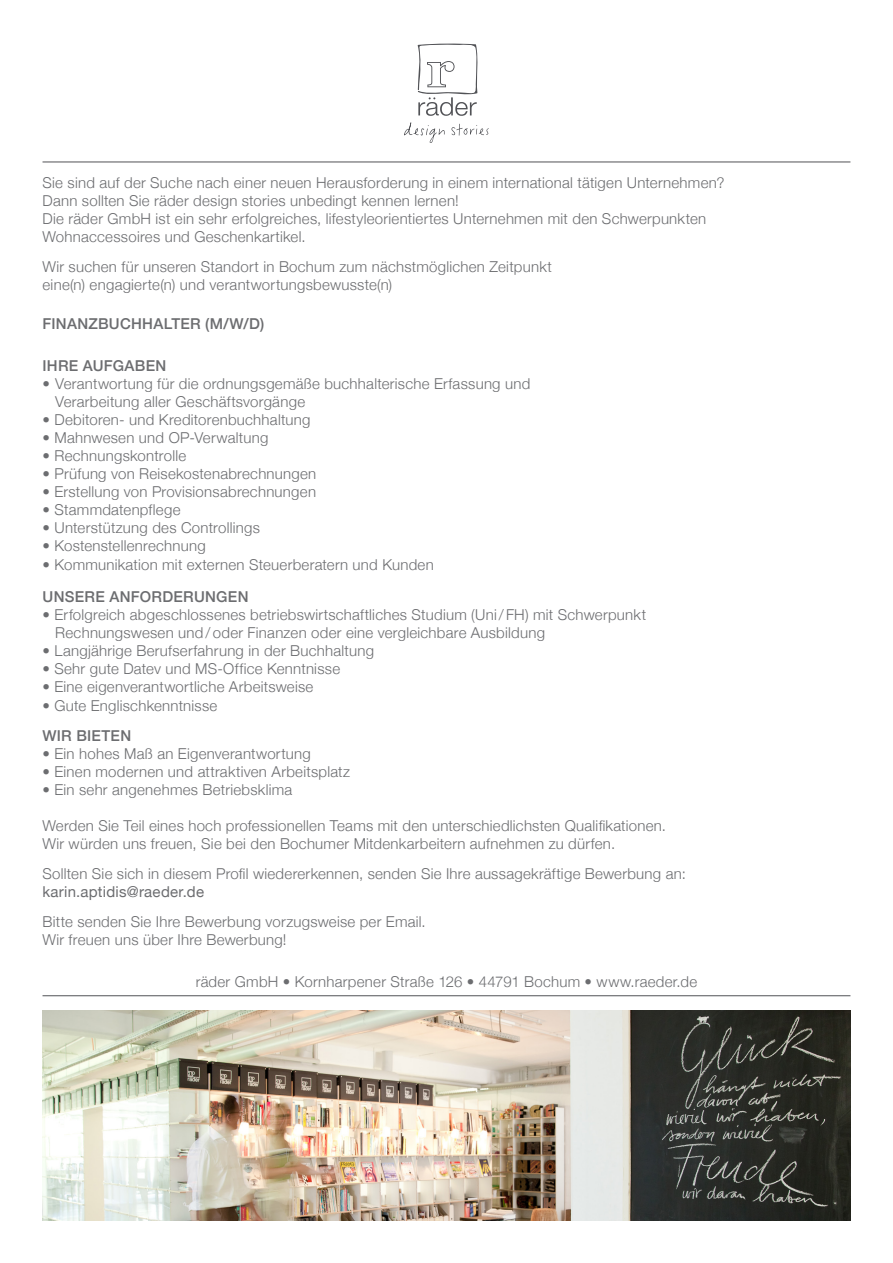
<style>
.page{position:relative;width:893px;height:1263px;background:#fff}
.page>*{position:absolute;margin:0;border:0;box-sizing:border-box;transform-origin:0 0}
.t1{font:300 15px/18px "Helvetica Neue";letter-spacing:.02em;color:#6c6d70}
.t2{font:500 15px "Helvetica Neue";letter-spacing:.02em;color:#6c6d70}
.t3{font:15px "Helvetica Neue";letter-spacing:.015em;color:#6c6d70}
</style>
<div class="page">
<img style="left:43px;top:1010px;width:807px;height:210px">
<hr style="left:43px;top:162px;width:807px;height:1px;background:#515256">
<hr style="left:43px;top:995px;width:807px;height:1px;background:#515256">
<svg style="left:404px;top:122px;width:41px;height:21px"></svg>
<svg style="left:451px;top:124px;width:38px;height:12px"></svg>
<svg style="left:418px;top:43px;width:60px;height:73px"></svg>
<p class="t1" style="left:43px;top:172px;width:683px">Sie sind auf der Suche nach einer neuen Herausforderung in einem international tätigen Unternehmen?<br>Dann sollten Sie räder design stories unbedingt kennen lernen!<br>Die räder GmbH ist ein sehr erfolgreiches, lifestyleorientiertes Unternehmen mit den Schwerpunkten Wohnaccessoires und Geschenkartikel.</p>
<p class="t1" style="left:43px;top:256px;width:511px">Wir suchen für unseren Standort in Bochum zum nächstmöglichen Zeitpunkt eine(n) engagierte(n) und verantwortungsbewusste(n)</p>
<p class="t2" style="left:43px;top:312px;width:223px">FINANZBUCHHALTER (M/W/D)</p>
<p class="t2" style="left:43px;top:353px;width:125px">IHRE AUFGABEN</p>
<p class="t1" style="left:55px;top:373px;width:477px;text-indent:-13px">• Verantwortung für die ordnungsgemäße buchhalterische Erfassung und<br>Verarbeitung aller Geschäftsvorgänge</p>
<p class="t1" style="left:43px;top:409px;width:270px">• Debitoren- und Kreditorenbuchhaltung</p>
<p class="t1" style="left:43px;top:427px;width:227px">• Mahnwesen und OP-Verwaltung</p>
<p class="t1" style="left:43px;top:445px;width:145px">• Rechnungskontrolle</p>
<p class="t1" style="left:43px;top:463px;width:275px">• Prüfung von Reisekostenabrechnungen</p>
<p class="t1" style="left:43px;top:481px;width:275px">• Erstellung von Provisionsabrechnungen</p>
<p class="t1" style="left:43px;top:499px;width:140px">• Stammdatenpflege</p>
<p class="t1" style="left:43px;top:517px;width:219px">• Unterstützung des Controllings</p>
<p class="t1" style="left:43px;top:535px;width:165px">• Kostenstellenrechnung</p>
<p class="t1" style="left:43px;top:555px;width:393px">• Kommunikation mit externen Steuerberatern und Kunden</p>
<p class="t2" style="left:43px;top:584px;width:208px">UNSERE ANFORDERUNGEN</p>
<p class="t1" style="left:55px;top:604px;width:592px;text-indent:-13px">• Erfolgreich abgeschlossenes betriebswirtschaftliches Studium (Uni/ FH) mit Schwerpunkt<br>Rechnungswesen und / oder Finanzen oder eine vergleichbare Ausbildung</p>
<p class="t1" style="left:43px;top:640px;width:333px">• Langjährige Berufserfahrung in der Buchhaltung</p>
<p class="t1" style="left:43px;top:658px;width:299px">• Sehr gute Datev und MS-Office Kenntnisse</p>
<p class="t1" style="left:43px;top:676px;width:272px">• Eine eigenverantwortliche Arbeitsweise</p>
<p class="t1" style="left:43px;top:696px;width:176px">• Gute Englischkenntnisse</p>
<p class="t2" style="left:43px;top:724px;width:90px">WIR BIETEN</p>
<p class="t1" style="left:43px;top:744px;width:270px">• Ein hohes Maß an Eigenverantwortung</p>
<p class="t1" style="left:43px;top:762px;width:309px">• Einen modernen und attraktiven Arbeitsplatz</p>
<p class="t1" style="left:43px;top:780px;width:251px">• Ein sehr angenehmes Betriebsklima</p>
<p class="t1" style="left:43px;top:816px;width:625px">Werden Sie Teil eines hoch professionellen Teams mit den unterschiedlichsten Qualifikationen.<br>Wir würden uns freuen, Sie bei den Bochumer Mitdenkarbeitern aufnehmen zu dürfen.</p>
<p class="t1" style="left:43px;top:864px;width:645px">Sollten Sie sich in diesem Profil wiedererkennen, senden Sie Ihre aussagekräftige Bewerbung an:</p>
<p class="t3" style="left:43px;top:881px;width:163px">karin.aptidis@raeder.de</p>
<p class="t1" style="left:43px;top:912px;width:385px">Bitte senden Sie Ihre Bewerbung vorzugsweise per Email.<br>Wir freuen uns über Ihre Bewerbung!</p>
<p class="t1" style="left:196px;top:971px;width:503px">räder GmbH • Kornharpener Straße 126 • 44791 Bochum • www.raeder.de</p>
</div>
